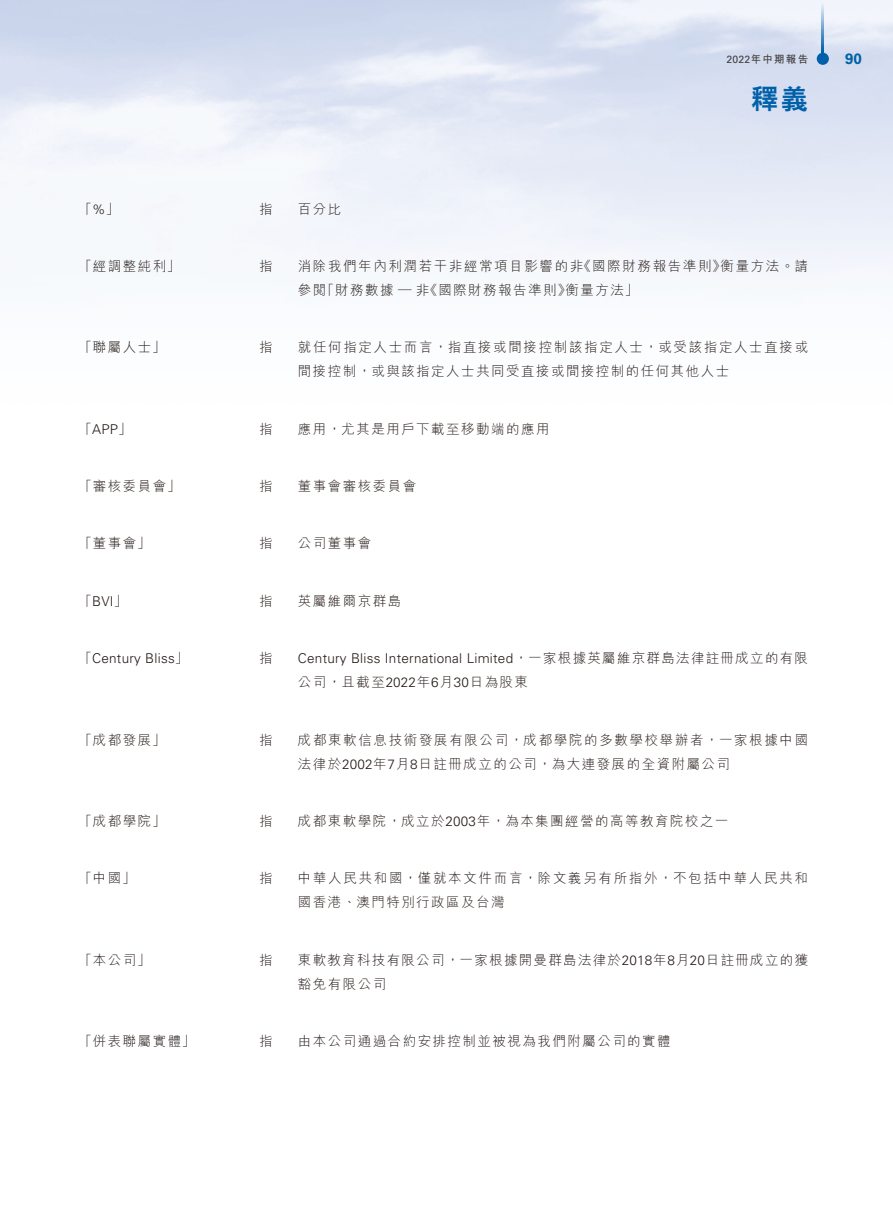
<style>
.page{position:relative;width:893px;height:1212px;background:#fff}
.page>*{position:absolute;margin:0;border:0;box-sizing:border-box;transform-origin:0 0}
.t1{font:800 27px "C Hei 2 HK";color:#0060aa}
.t2{font:700 15px "Univers";color:#0060aa}
.t3{font:300 13.5px "M Hei HK";letter-spacing:.11em;color:#231916}
.t4{font:300 13.5px "Univers";letter-spacing:.02em;color:#231916}
.t5{font:700 10.5px "M Hei HK";letter-spacing:.115em;color:#3f3b3a}
.s1{font-family:"Univers";font-weight:400}
.s2{font-family:"Univers"}
.s3{font-family:"M Hei HK"}
</style>
<div class="page">
<img style="left:0;top:0;width:893px;height:279px">
<hr style="left:822px;top:0;width:2px;height:56px;background:#0060aa">
<div style="left:817px;top:53px;width:12px;height:12px;background:#0060aa;border-radius:50%"></div>
<p class="t5" style="left:726px;top:51px;width:83px"><span class="s1">2022</span>年中期報告</p>
<h1 class="t1" style="left:751px;top:81px;width:59px">釋義</h1>
<p class="t2" style="left:845px;top:50px;width:18px">90</p>
<p class="t3" style="left:79px;top:199px;width:42px">「<span class="s2">%</span>」</p>
<p class="t3" style="left:259px;top:199px;width:15px">指</p>
<p class="t3" style="left:298px;top:199px;width:45px">百分比</p>
<p class="t3" style="left:79px;top:257px;width:103px">「經調整純利」</p>
<p class="t3" style="left:259px;top:257px;width:15px">指</p>
<p class="t3" style="left:578px;top:257px;width:149px">《國際財務報告準則》</p>
<p class="t3" style="left:721px;top:257px;width:89px">衡量方法。請</p>
<p class="t3" style="left:298px;top:257px;width:287px">消除我們年內利潤若干非經常項目影響的非</p>
<p class="t3" style="left:298px;top:281px;width:30px">參閱</p>
<p class="t3" style="left:424px;top:281px;width:148px">《國際財務報告準則》</p>
<p class="t3" style="left:566px;top:281px;width:74px">衡量方法「</p>
<p class="t3" style="left:321px;top:281px;width:110px">「財務數據 — 非</p>
<p class="t3" style="left:79px;top:338px;width:89px">「聯屬人士」</p>
<p class="t3" style="left:259px;top:338px;width:15px">指</p>
<p class="t3" style="left:298px;top:338px;width:512px">就任何指定人士而言，指直接或間接控制該指定人士，或受該指定人士直接或</p>
<p class="t3" style="left:298px;top:362px;width:433px">間接控制，或與該指定人士共同受直接或間接控制的任何其他人士</p>
<p class="t4" style="left:79px;top:421px;width:55px"><span class="s3">「</span>APP<span class="s3">」</span></p>
<p class="t3" style="left:259px;top:419px;width:15px">指</p>
<p class="t3" style="left:298px;top:419px;width:253px">應用，尤其是用戶下載至移動端的應用</p>
<p class="t3" style="left:79px;top:477px;width:103px">「審核委員會」</p>
<p class="t3" style="left:259px;top:477px;width:15px">指</p>
<p class="t3" style="left:298px;top:477px;width:120px">董事會審核委員會</p>
<p class="t3" style="left:79px;top:534px;width:74px">「董事會」</p>
<p class="t3" style="left:259px;top:534px;width:15px">指</p>
<p class="t3" style="left:298px;top:534px;width:75px">公司董事會</p>
<p class="t4" style="left:79px;top:593px;width:50px"><span class="s3">「</span>BVI<span class="s3">」</span></p>
<p class="t3" style="left:259px;top:591px;width:15px">指</p>
<p class="t3" style="left:298px;top:591px;width:105px">英屬維爾京群島</p>
<p class="t4" style="left:79px;top:650px;width:111px"><span class="s3">「</span>Century Bliss<span class="s3">」</span></p>
<p class="t3" style="left:259px;top:649px;width:15px">指</p>
<p class="t4" style="left:298px;top:650px;width:512px">Century Bliss International Limited<span class="s3">，一家根據英屬維京群島法律註冊成立的有限</span></p>
<p class="t3" style="left:298px;top:673px;width:232px">公司，且截至<span class="s2">2022</span>年<span class="s2">6</span>月<span class="s2">30</span>日為股東</p>
<p class="t3" style="left:79px;top:730px;width:89px">「成都發展」</p>
<p class="t3" style="left:259px;top:730px;width:15px">指</p>
<p class="t3" style="left:298px;top:730px;width:512px">成都東軟信息技術發展有限公司，成都學院的多數學校舉辦者，一家根據中國</p>
<p class="t3" style="left:298px;top:754px;width:434px">法律於<span class="s2">2002</span>年<span class="s2">7</span>月<span class="s2">8</span>日註冊成立的公司，為大連發展的全資附屬公司</p>
<p class="t3" style="left:79px;top:811px;width:89px">「成都學院」</p>
<p class="t3" style="left:259px;top:811px;width:15px">指</p>
<p class="t3" style="left:298px;top:811px;width:432px">成都東軟學院，成立於<span class="s2">2003</span>年，為本集團經營的高等教育院校之一</p>
<p class="t3" style="left:79px;top:869px;width:59px">「中國」</p>
<p class="t3" style="left:259px;top:869px;width:15px">指</p>
<p class="t3" style="left:298px;top:869px;width:512px">中華人民共和國，僅就本文件而言，除文義另有所指外，不包括中華人民共和</p>
<p class="t3" style="left:298px;top:893px;width:208px">國香港、澳門特別行政區及台灣</p>
<p class="t3" style="left:79px;top:950px;width:74px">「本公司」</p>
<p class="t3" style="left:259px;top:950px;width:15px">指</p>
<p class="t3" style="left:298px;top:950px;width:512px">東軟教育科技有限公司，一家根據開曼群島法律於<span class="s2">2018</span>年<span class="s2">8</span>月<span class="s2">20</span>日註冊成立的獲</p>
<p class="t3" style="left:298px;top:974px;width:90px">豁免有限公司</p>
<p class="t3" style="left:79px;top:1031px;width:118px">「併表聯屬實體」</p>
<p class="t3" style="left:259px;top:1031px;width:15px">指</p>
<p class="t3" style="left:298px;top:1031px;width:374px">由本公司通過合約安排控制並被視為我們附屬公司的實體</p>
</div>
